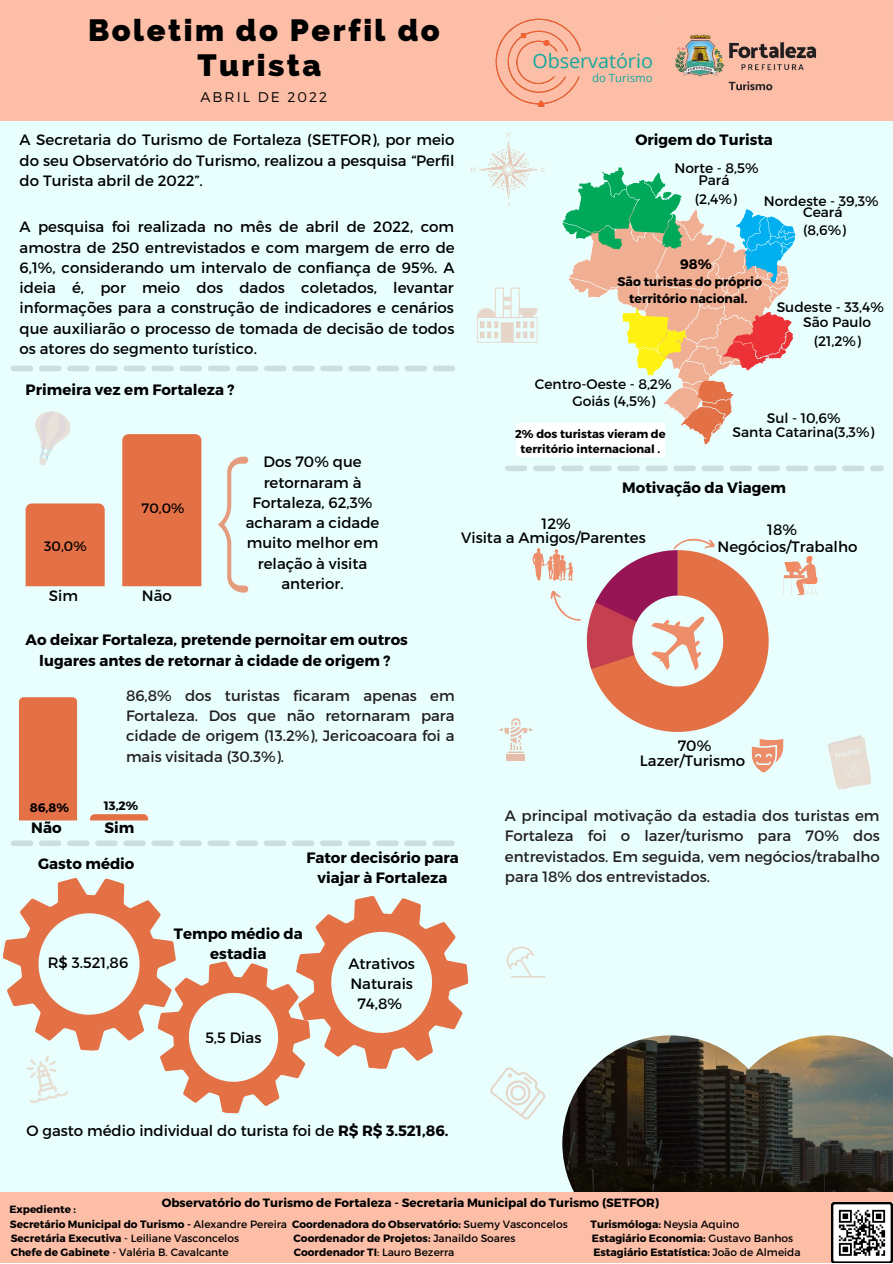
<style>
.page{position:relative;width:893px;height:1264px;background:#fff}
.page>*{position:absolute;margin:0;border:0;box-sizing:border-box;transform-origin:0 0}
.t1{font:800 30.9px/34.8px "Raleway";letter-spacing:.08em;color:#000;text-align:center}
.t2{font:19.65px "Open Sans";color:#14a89e}
.t3{font:15px/20.2px "Montserrat";color:#000;text-align:center}
.t4{font:15px/20.2px "Montserrat";color:#231f20;text-align:justify}
.t5{font:700 15px/20.2px "Montserrat";color:#000;text-align:center}
.t6{font:300 13.95px "Montserrat";letter-spacing:.14em;color:#000}
.t7{font:13.8px/14.9px "Montserrat";color:#000;text-align:center}
.t8{font:700 13.8px "Montserrat";color:#000}
.t9{font:13.65px "Montserrat";color:#000}
.t10{font:700 12.45px/16.6px "Montserrat";color:#000;text-align:center}
.t11{font:700 12.3px "Montserrat";color:#000}
.t12{font:700 12.15px "Montserrat";color:#000}
.t13{font:700 12px "Montserrat";color:#000}
.t14{font:700 11.4px/15.3px "Montserrat";color:#000;text-align:center}
.t15{font:11.4px "Open Sans";color:#14a89e}
.t16{font:700 10.65px "Montserrat";color:#000}
.t17{font:10.65px "Montserrat";color:#000}
.t18{font:700 10.5px "Montserrat";color:#000}
.s1{font-weight:700}
.s2{font-weight:400}
</style>
<div class="page">
<div style="left:0;top:0;width:892px;height:1262px;background:#e8fffe"></div>
<div style="left:0;top:0;width:892px;height:120px;background:#fdbea7"></div>
<img style="left:495px;top:18px;width:87px;height:89px">
<img style="left:675px;top:34px;width:142px;height:57px">
<img style="left:562px;top:1035px;width:330px;height:156px">
<div style="left:0;top:1191px;width:892px;height:71px;background:#fdbea7"></div>
<img style="left:831px;top:1202px;width:61px;height:60px">
<svg style="left:562px;top:167px;width:233px;height:278px"></svg>
<svg style="left:505px;top:465px;width:378px;height:6px"></svg>
<div style="left:26px;top:503px;width:79px;height:83px;background:#e47045"></div>
<div style="left:122px;top:434px;width:79px;height:152px;background:#e47045"></div>
<div style="left:19px;top:697px;width:58px;height:123px;background:#e47045"></div>
<svg style="left:90px;top:814px;width:58px;height:6px"></svg>
<svg style="left:11px;top:840px;width:444px;height:6px"></svg>
<svg style="left:3px;top:878px;width:466px;height:236px"></svg>
<svg style="left:11px;top:365px;width:444px;height:6px"></svg>
<svg style="left:506px;top:946px;width:39px;height:31px"></svg>
<svg style="left:490px;top:1067px;width:56px;height:53px"></svg>
<svg style="left:828px;top:735px;width:43px;height:54px"></svg>
<svg style="left:35px;top:411px;width:36px;height:54px"></svg>
<svg style="left:477px;top:287px;width:60px;height:56px"></svg>
<svg style="left:470px;top:133px;width:75px;height:74px"></svg>
<svg style="left:218px;top:456px;width:30px;height:136px"></svg>
<svg style="left:499px;top:538px;width:318px;height:234px"></svg>
<div style="left:516px;top:423px;width:148px;height:34px;background:#fff"></div>
<h1 class="t1" style="left:88px;top:12px;width:353px">Boletim do Perfil do<br>Turista</h1>
<p class="t6" style="left:200px;top:88px;width:128px">ABRIL DE 2022</p>
<p class="t3" style="left:20px;top:129px;width:436px;text-align:justify">A Secretaria do Turismo de Fortaleza (SETFOR), por meio do seu Observatório do Turismo, realizou a pesquisa “Perfil do Turista abril de 2022”.</p>
<p class="t3" style="left:20px;top:216px;width:436px;text-align:justify">A pesquisa foi realizada no mês de abril de 2022, com amostra de 250 entrevistados e com margem de erro de 6,1%, considerando um intervalo de confiança de 95%. A ideia é, por meio dos dados coletados, levantar informações para a construção de indicadores e cenários que auxiliarão o processo de tomada de decisão de todos os atores do segmento turístico.</p>
<p class="t5" style="left:26px;top:379px;width:210px">Primeira vez em Fortaleza ?</p>
<h2 class="t2" style="left:532px;top:47px;width:122px">Observatório</h2>
<p class="t15" style="left:592px;top:70px;width:62px">do Turismo</p>
<p class="t5" style="left:635px;top:129px;width:139px">Origem do Turista</p>
<p class="t7" style="left:674px;top:161px;width:86px;line-height:12.8px">Norte - 8,5%<br>Pará</p>
<p class="t7" style="left:694px;top:191px;width:43px">(2,4%)</p>
<p class="t7" style="left:763px;top:194px;width:116px;line-height:11.1px">Nordeste - 39,3%<br>Ceará</p>
<p class="t7" style="left:803px;top:222px;width:44px">(8,6%)</p>
<p class="t8" style="left:680px;top:255px;width:33px">98%</p>
<p class="t10" style="left:617px;top:272px;width:146px">São turistas do próprio território nacional.</p>
<p class="t7" style="left:572px;top:374px;width:101px;line-height:17.5px;text-align:left;text-indent:-38px">Centro-Oeste - 8,2%<br>Goiás (4,5%)</p>
<p class="t7" style="left:803px;top:299px;width:82px;text-align:left;text-indent:-26px">Sudeste - 33,4%<br>São Paulo</p>
<p class="t7" style="left:813px;top:333px;width:49px">(21,2%)</p>
<p class="t14" style="left:515px;top:425px;width:152px">2% dos turistas vieram de território internacional .</p>
<p class="t7" style="left:732px;top:411px;width:143px;line-height:13.6px">Sul - 10,6%<br>Santa Catarina(3,3%)</p>
<p class="t9" style="left:44px;top:537px;width:44px">30,0%</p>
<p class="t3" style="left:49px;top:584px;width:31px">Sim</p>
<p class="t9" style="left:142px;top:499px;width:44px">70,0%</p>
<p class="t3" style="left:142px;top:584px;width:32px">Não</p>
<p class="t3" style="left:246px;top:451px;width:135px">Dos 70% que retornaram à<br>Fortaleza, 62,3% acharam a cidade muito melhor em relação à visita anterior.</p>
<p class="t5" style="left:25px;top:629px;width:384px">Ao deixar Fortaleza, pretende pernoitar em outros lugares antes de retornar à cidade de origem ?</p>
<p class="t5" style="left:622px;top:476px;width:165px">Motivação da Viagem</p>
<p class="t3" style="left:717px;top:520px;width:141px;line-height:17.2px;text-align:left;text-indent:50px">18%<br>Negócios/Trabalho</p>
<p class="t3" style="left:541px;top:513px;width:31px">12%</p>
<p class="t3" style="left:461px;top:527px;width:186px">Visita a Amigos/Parentes</p>
<p class="t11" style="left:30px;top:799px;width:41px">86,8%</p>
<p class="t5" style="left:31px;top:816px;width:32px">Não</p>
<p class="t4" style="left:126px;top:684px;width:330px">86,8% dos turistas ficaram apenas em Fortaleza. Dos que não retornaram para cidade de origem (13.2%), Jericoacoara foi a mais visitada (30.3%).</p>
<p class="t12" style="left:104px;top:797px;width:36px">13,2%</p>
<p class="t5" style="left:104px;top:816px;width:31px">Sim</p>
<p class="t5" style="left:38px;top:852px;width:98px">Gasto médio</p>
<p class="t3" style="left:48px;top:951px;width:82px">R$ 3.521,86</p>
<p class="t5" style="left:306px;top:847px;width:154px">Fator decisório para viajar à Fortaleza</p>
<p class="t5" style="left:174px;top:922px;width:130px">Tempo médio da estadia</p>
<p class="t3" style="left:205px;top:1027px;width:58px">5,5 Dias</p>
<p class="t3" style="left:348px;top:952px;width:68px">Atrativos<br>Naturais<br>74,8%</p>
<p class="t3" style="left:26px;top:1119px;width:423px">O gasto médio individual do turista foi de <span class="s1">R$ R$ 3.521,86.</span></p>
<p class="t3" style="left:640px;top:736px;width:107px;line-height:15.6px">70%<br>Lazer/Turismo</p>
<p class="t4" style="left:505px;top:804px;width:376px">A principal motivação da estadia dos turistas em Fortaleza foi o lazer/turismo para 70% dos entrevistados. Em seguida, vem negócios/trabalho para 18% dos entrevistados.</p>
<p class="t18" style="left:9px;top:1202px;width:68px">Expediente :</p>
<p class="t13" style="left:162px;top:1195px;width:499px">Observatório do Turismo de Fortaleza - Secretaria Municipal do Turismo (SETFOR)</p>
<p class="t16" style="left:10px;top:1216px;width:559px">Secretário Municipal do Turismo - <span class="s2">Alexandre Pereira</span> Coordenadora do Observatório: <span class="s2">Suemy Vasconcelos</span></p>
<p class="t16" style="left:590px;top:1216px;width:150px">Turismóloga: <span class="s2">Neysia Aquino</span></p>
<p class="t17" style="left:11px;top:1230px;width:230px"><span class="s1">Secretária Executiva</span> - Leiliane Vasconcelos</p>
<p class="t16" style="left:293px;top:1230px;width:223px">Coordenador de Projetos: <span class="s2">Janaildo Soares</span></p>
<p class="t16" style="left:592px;top:1230px;width:203px">Estagiário Economia: <span class="s2">Gustavo Banhos</span></p>
<p class="t17" style="left:11px;top:1244px;width:219px"><span class="s1">Chefe de Gabinete</span> - Valéria B. Cavalcante</p>
<p class="t16" style="left:294px;top:1244px;width:162px">Coordenador TI<span class="s2">: Lauro Bezerra</span></p>
<p class="t16" style="left:593px;top:1244px;width:209px">Estagiário Estatística: <span class="s2">João de Almeida</span></p>
</div>
